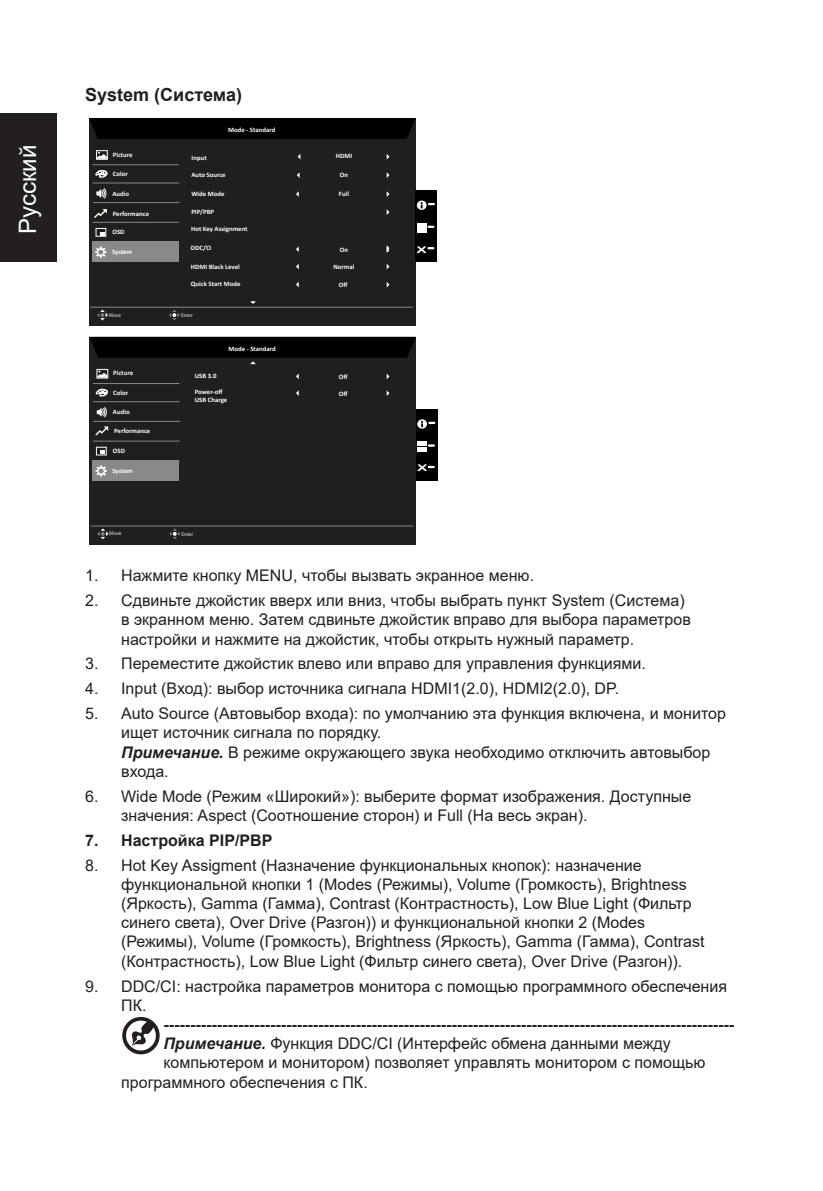
<style>
.page{position:relative;width:823px;height:1191px;background:#fff}
.page>*{position:absolute;margin:0;border:0;box-sizing:border-box;transform-origin:0 0}
.t1{font:24px "Arial";color:#fff}
.Heading1{font:700 18px "Arial";color:#231f20}
.t2{font:16px/19.2px "Arial";color:#231f20}
.t3{font:700 16px "Arial";color:#231f20}
.t4{font:9.2px "Arial Rounded MT Bold";color:#fff;scale:1.74 1}
.t5{font:700 6.8px "Calibri";color:#fff}
.t6{font:4.8px "JQ Zong Yi FT G Bpc EUC H";color:#cbcbcb}
.s1{font-weight:700;font-style:italic}
</style>
<div class="page">
<div style="left:0;top:113px;width:57px;height:149px;background:#231f20"></div>
<div style="left:89px;top:118px;width:326px;height:208px;background:#201e1f"></div>
<div style="left:89px;top:118px;width:326px;height:21px;background:#000"></div>
<hr style="left:90px;top:307px;width:323px;height:1px;background:#898989">
<svg style="left:386px;top:154px;width:3px;height:5px"></svg>
<hr style="left:93px;top:241px;width:86px;height:1px;background:#898989">
<hr style="left:92px;top:222px;width:87px;height:1px;background:#898989">
<hr style="left:93px;top:202px;width:86px;height:1px;background:#898989">
<hr style="left:92px;top:182px;width:87px;height:1px;background:#898989">
<div style="left:92px;top:242px;width:87px;height:20px;background:#898989"></div>
<div style="left:96px;top:150px;width:12px;height:10px;border:1px solid #fff"></div>
<svg style="left:97px;top:152px;width:10px;height:7px"></svg>
<svg style="left:95px;top:170px;width:13px;height:8px"></svg>
<svg style="left:96px;top:188px;width:11px;height:11px"></svg>
<hr style="left:92px;top:164px;width:87px;height:1px;background:#898989">
<div style="left:95px;top:228px;width:11px;height:9px;border:1px solid #fff"></div>
<svg style="left:100px;top:232px;width:4px;height:3px"></svg>
<svg style="left:95px;top:247px;width:11px;height:11px"></svg>
<div style="left:415px;top:191px;width:22px;height:71px;background:#000"></div>
<svg style="left:427px;top:247px;width:7px;height:3px"></svg>
<svg style="left:97px;top:310px;width:11px;height:10px"></svg>
<svg style="left:169px;top:310px;width:11px;height:10px"></svg>
<svg style="left:417px;top:223px;width:18px;height:9px"></svg>
<svg style="left:416px;top:200px;width:19px;height:10px"></svg>
<svg style="left:386px;top:264px;width:3px;height:5px"></svg>
<svg style="left:386px;top:191px;width:3px;height:6px"></svg>
<svg style="left:386px;top:172px;width:3px;height:6px"></svg>
<svg style="left:94px;top:209px;width:13px;height:9px"></svg>
<svg style="left:386px;top:245px;width:3px;height:8px"></svg>
<div style="left:89px;top:337px;width:327px;height:207px;background:#201e1f"></div>
<hr style="left:91px;top:525px;width:322px;height:1px;background:#898989">
<hr style="left:93px;top:480px;width:86px;height:1px;background:#898989">
<hr style="left:93px;top:441px;width:86px;height:1px;background:#898989">
<hr style="left:93px;top:421px;width:87px;height:1px;background:#898989">
<hr style="left:93px;top:401px;width:87px;height:1px;background:#898989">
<div style="left:96px;top:369px;width:12px;height:9px;border:1px solid #fff"></div>
<svg style="left:97px;top:370px;width:10px;height:7px"></svg>
<svg style="left:95px;top:388px;width:13px;height:9px"></svg>
<svg style="left:97px;top:407px;width:10px;height:11px"></svg>
<hr style="left:93px;top:383px;width:86px;height:1px;background:#898989">
<div style="left:96px;top:447px;width:11px;height:8px;border:1px solid #fff"></div>
<svg style="left:100px;top:451px;width:5px;height:3px"></svg>
<div style="left:415px;top:409px;width:22px;height:72px;background:#000"></div>
<svg style="left:428px;top:465px;width:7px;height:4px"></svg>
<svg style="left:97px;top:528px;width:11px;height:11px"></svg>
<svg style="left:169px;top:528px;width:11px;height:11px"></svg>
<svg style="left:417px;top:442px;width:18px;height:9px"></svg>
<svg style="left:417px;top:419px;width:18px;height:10px"></svg>
<svg style="left:89px;top:337px;width:327px;height:27px"></svg>
<svg style="left:250px;top:301px;width:6px;height:3px"></svg>
<svg style="left:386px;top:282px;width:3px;height:5px"></svg>
<svg style="left:386px;top:373px;width:3px;height:6px"></svg>
<svg style="left:386px;top:390px;width:3px;height:6px"></svg>
<div style="left:92px;top:460px;width:87px;height:20px;background:#898989"></div>
<svg style="left:96px;top:465px;width:11px;height:11px"></svg>
<svg style="left:95px;top:426px;width:13px;height:9px"></svg>
<svg style="left:386px;top:209px;width:3px;height:6px"></svg>
<svg style="left:122px;top:1017px;width:38px;height:38px"></svg>
<h1 class="t1" style="left:11px;top:234px;width:91px;rotate:-90deg">Pусский</h1>
<p class="Heading1" style="left:85px;top:81px;width:158px">System (Система)</p>
<p class="t5" style="left:228px;top:125px;width:49px">Mode - Standard</p>
<p class="t5" style="left:113px;top:150px;width:21px">Picture</p>
<p class="t5" style="left:335px;top:151px;width:18px">HDMI</p>
<p class="t5" style="left:113px;top:169px;width:17px">Color</p>
<p class="t5" style="left:191px;top:153px;width:17px">Input</p>
<p class="t5" style="left:191px;top:170px;width:36px">Auto Source</p>
<p class="t5" style="left:339px;top:170px;width:10px">On</p>
<p class="t5" style="left:339px;top:189px;width:12px">Full</p>
<p class="t5" style="left:112px;top:188px;width:18px">Audio</p>
<p class="t5" style="left:112px;top:227px;width:14px">OSD</p>
<p class="t5" style="left:191px;top:189px;width:35px">Wide Mode</p>
<p class="t5" style="left:191px;top:207px;width:24px">PIP/PBP</p>
<p class="t5" style="left:113px;top:209px;width:38px">Performance</p>
<p class="t5" style="left:191px;top:224px;width:58px">Hot Key Assignment</p>
<p class="t5" style="left:191px;top:243px;width:22px">DDC/CI</p>
<p class="t4" style="left:416px;top:244px;width:7px">X</p>
<p class="t5" style="left:339px;top:245px;width:10px">On</p>
<p class="t5" style="left:112px;top:247px;width:22px">System</p>
<p class="t5" style="left:191px;top:261px;width:50px">HDMI Black Level</p>
<p class="t5" style="left:333px;top:261px;width:23px">Normal</p>
<p class="t5" style="left:191px;top:279px;width:51px">Quick Start Mode</p>
<p class="t5" style="left:339px;top:280px;width:10px">Off</p>
<p class="t6" style="left:109px;top:312px;width:14px">Move</p>
<p class="t6" style="left:181px;top:312px;width:13px">Enter</p>
<p class="t5" style="left:228px;top:344px;width:49px">Mode - Standard</p>
<p class="t5" style="left:113px;top:368px;width:21px">Picture</p>
<p class="t5" style="left:113px;top:388px;width:17px">Color</p>
<p class="t5" style="left:113px;top:407px;width:18px">Audio</p>
<p class="t5" style="left:113px;top:446px;width:14px">OSD</p>
<p class="t5" style="left:114px;top:426px;width:38px">Performance</p>
<p class="t5" style="left:112px;top:466px;width:22px">System</p>
<p class="t5" style="left:195px;top:370px;width:23px">USB 3.0</p>
<p class="t5" style="left:339px;top:372px;width:10px">Off</p>
<p class="t5" style="left:195px;top:387px;width:29px">Power-off</p>
<p class="t5" style="left:339px;top:388px;width:10px">Off</p>
<p class="t5" style="left:195px;top:395px;width:34px">USB Charge</p>
<p class="t6" style="left:109px;top:531px;width:14px">Move</p>
<p class="t6" style="left:181px;top:531px;width:13px">Enter</p>
<p class="t4" style="left:417px;top:463px;width:7px">X</p>
<p class="t2" style="left:85px;top:566px;width:450px">1. Нажмите кнопку MENU, чтобы вызвать экранное меню.</p>
<p class="t2" style="left:121px;top:591px;width:571px;text-indent:-36px">2. Сдвиньте джойстик вверх или вниз, чтобы выбрать пункт System (Система) в экранном меню. Затем сдвиньте джойстик вправо для выбора параметров настройки и нажмите на джойстик, чтобы открыть нужный параметр.</p>
<p class="t2" style="left:85px;top:654px;width:562px">3. Переместите джойстик влево или вправо для управления функциями.</p>
<p class="t2" style="left:85px;top:679px;width:535px">4. Input (Вход): выбор источника сигнала HDMI1(2.0), HDMI2(2.0), DP.</p>
<p class="t2" style="left:121px;top:704px;width:606px;text-indent:-36px">5. Auto Source (Автовыбор входа): по умолчанию эта функция включена, и монитор ищет источник сигнала по порядку.<br><span class="s1">Примечание.</span> В режиме окружающего звука необходимо отключить автовыбор входа.</p>
<p class="t2" style="left:121px;top:786px;width:571px;text-indent:-36px">6. Wide Mode (Режим «Широкий»): выберите формат изображения. Доступные значения: Aspect (Соотношение сторон) и Full (На весь экран).</p>
<p class="t3" style="left:85px;top:829px;width:189px">7. Настройка PIP/PBP</p>
<p class="t2" style="left:121px;top:855px;width:584px;text-indent:-36px">8. Hot Key Assigment (Назначение функциональных кнопок): назначение функциональной кнопки 1 (Modes (Режимы), Volume (Громкость), Brightness (Яркость), Gamma (Гамма), Contrast (Контрастность), Low Blue Light (Фильтр синего света), Over Drive (Разгон)) и функциональной кнопки 2 (Modes (Режимы), Volume (Громкость), Brightness (Яркость), Gamma (Гамма), Contrast (Контрастность), Low Blue Light (Фильтр синего света), Over Drive (Разгон)).</p>
<p class="t2" style="left:85px;top:976px;width:643px">9. DDC/CI: настройка параметров монитора с помощью программного обеспечения</p>
<p class="t2" style="left:121px;top:995px;width:27px">ПК.</p>
<p class="t3" style="left:163px;top:1013px;width:572px">‑----------------------------------------------------------------------------------------------------------</p>
<p class="t2" style="left:163px;top:1033px;width:508px"><span class="s1">Примечание.</span> Функция DDC/CI (Интерфейс обмена данными между</p>
<p class="t2" style="left:163px;top:1053px;width:543px">компьютером и монитором) позволяет управлять монитором с помощью</p>
<p class="t2" style="left:121px;top:1072px;width:248px">программного обеспечения с ПК.</p>
</div>
